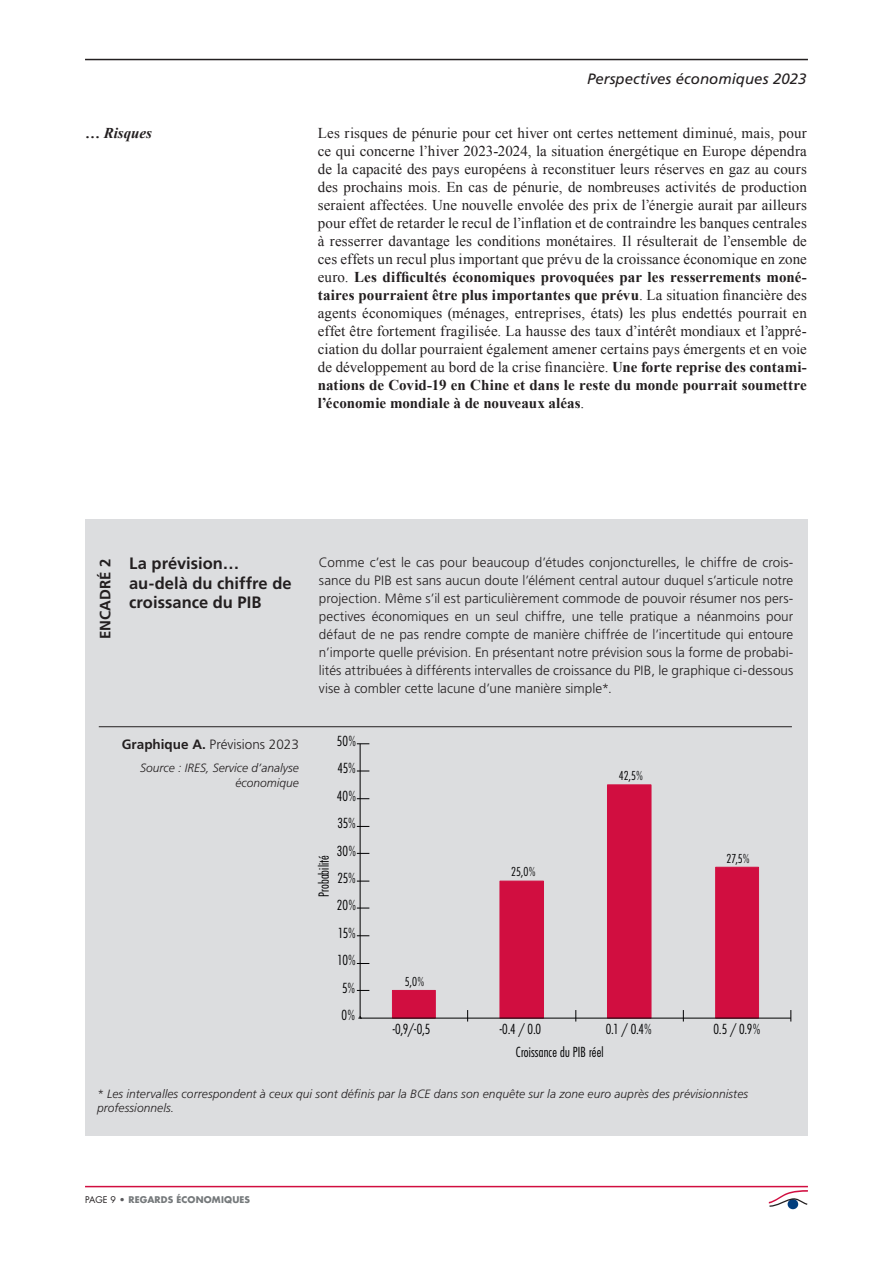
<style>
.page{position:relative;width:893px;height:1263px;background:#fff}
.page>*{position:absolute;margin:0;border:0;box-sizing:border-box;transform-origin:0 0}
.t1{font:700 16.5px/19.8px "Frutiger";color:#231f20}
.t2{font:15px/18px "Times New Roman";letter-spacing:.005em;color:#231f20;text-align:justify}
.t3{font:italic 15px "Frutiger";color:#231f20}
.t4{font:italic 700 15px "Times New Roman";color:#231f20}
.t5{font:700 15px "Frutiger";color:#231f20}
.t6{font:300 13.5px/18px "Frutiger";color:#231f20;text-align:justify}
.t7{font:300 condensed 13.5px "Futura";letter-spacing:.01em;color:#000001}
.t8{font:italic 300 12px/14.4px "Frutiger";letter-spacing:.005em;color:#231f20;text-align:right}
.t9{font:300 condensed 12px "Futura";color:#000001}
.t10{font:700 9px "Futura";letter-spacing:.02em;color:#75797b}
.s1{font-weight:700}
.s2{font-weight:400;color:#231f20}
.s3{color:#5a5a5d}
</style>
<div class="page">
<hr style="left:85px;top:59px;width:723px;height:1px;background:#231f20">
<hr style="left:85px;top:1186px;width:723px;height:1px;background:#d10e40">
<svg style="left:788px;top:1199px;width:10px;height:10px"></svg>
<svg style="left:769px;top:1190px;width:39px;height:17px"></svg>
<div style="left:85px;top:519px;width:723px;height:617px;background:#dcdddf"></div>
<hr style="left:99px;top:726px;width:693px;height:1px;background:#231f20">
<svg style="left:392px;top:784px;width:367px;height:234px"></svg>
<hr style="left:360px;top:744px;width:1px;height:274px;background:#000001">
<svg style="left:357px;top:935px;width:12px;height:1px"></svg>
<svg style="left:357px;top:908px;width:12px;height:1px"></svg>
<svg style="left:357px;top:881px;width:12px;height:1px"></svg>
<svg style="left:357px;top:798px;width:12px;height:1px"></svg>
<svg style="left:357px;top:771px;width:12px;height:1px"></svg>
<svg style="left:357px;top:743px;width:12px;height:1px"></svg>
<hr style="left:360px;top:1018px;width:431px;height:1px;background:#000001">
<p class="t4" style="left:85px;top:122px;width:69px">… Risques</p>
<p class="t3" style="left:587px;top:70px;width:221px">Perspectives économiques 2023</p>
<p class="t2" style="left:318px;top:124px;width:490px">Les risques de pénurie pour cet hiver ont certes nettement diminué, mais, pour ce qui concerne l’hiver 2023-2024, la situation énergétique en Europe dépendra de la capacité des pays européens à reconstituer leurs réserves en gaz au cours des prochains mois. En cas de pénurie, de nombreuses activités de production seraient affectées. Une nouvelle envolée des prix de l’énergie aurait par ailleurs pour effet de retarder le recul de l’inflation et de contraindre les banques centrales à resserrer davantage les conditions monétaires. Il résulterait de l’ensemble de ces effets un recul plus important que prévu de la croissance économique en zone euro. <span class="s1">Les difficultés économiques provoquées par les resserrements moné&shy;taires pourraient être plus importantes que prévu</span>. La situation financière des agents économiques (ménages, entreprises, états) les plus endettés pourrait en effet être fortement fragilisée. La hausse des taux d’intérêt mondiaux et l’appré&shy;ciation du dollar pourraient également amener certains pays émergents et en voie de développement au bord de la crise financière. <span class="s1">Une forte reprise des contami&shy;nations de Covid-19 en Chine et dans le reste du monde pourrait soumettre l’économie mondiale à de nouveaux aléas</span>.</p>
<p class="t5" style="left:96px;top:639px;width:82px;rotate:-90deg">ENCADRÉ 2</p>
<p class="t1" style="left:129px;top:553px;width:164px">La prévision… au-delà du chiffre de croissance du PIB</p>
<p class="t6" style="left:319px;top:553px;width:476px">Comme c’est le cas pour beaucoup d’études conjoncturelles, le chiffre de crois&shy;sance du PIB est sans aucun doute l’élément central autour duquel s’articule notre projection. Même s’il est particulièrement commode de pouvoir résumer nos pers&shy;pectives économiques en un seul chiffre, une telle pratique a néanmoins pour défaut de ne pas rendre compte de manière chiffrée de l’incertitude qui entoure n’importe quelle prévision. En présentant notre prévision sous la forme de probabi&shy;lités attribuées à différents intervalles de croissance du PIB, le graphique ci-dessous vise à combler cette lacune d’une manière simple*.</p>
<p class="t6" style="left:122px;top:736px;width:179px"><span class="s1">Graphique A.</span> Prévisions 2023</p>
<p class="t8" style="left:140px;top:761px;width:160px">Source : IRES, Service d’analyse économique</p>
<p class="t7" style="left:316px;top:897px;width:43px;rotate:-90deg">Probabilité</p>
<p class="t7" style="left:337px;top:733px;width:20px">50%</p>
<p class="t7" style="left:338px;top:760px;width:19px">45%</p>
<p class="t7" style="left:337px;top:788px;width:20px">40%</p>
<p class="t7" style="left:337px;top:815px;width:20px">35%</p>
<p class="t7" style="left:337px;top:843px;width:20px">30%</p>
<p class="t7" style="left:337px;top:870px;width:20px">25%</p>
<p class="t7" style="left:337px;top:897px;width:20px">20%</p>
<p class="t7" style="left:338px;top:925px;width:19px">15%</p>
<p class="t7" style="left:337px;top:952px;width:20px">10%</p>
<p class="t7" style="left:342px;top:980px;width:14px">5%</p>
<p class="t7" style="left:342px;top:1007px;width:15px">0%</p>
<p class="t9" style="left:405px;top:974px;width:21px">5,0%</p>
<p class="t9" style="left:511px;top:865px;width:26px">25,0%</p>
<p class="t9" style="left:619px;top:769px;width:25px">42,5%</p>
<p class="t9" style="left:727px;top:851px;width:24px">27,5%</p>
<p class="t7" style="left:393px;top:1021px;width:39px">-0,9/-0,5</p>
<p class="t7" style="left:500px;top:1021px;width:43px">-0.4 / 0.0</p>
<p class="t7" style="left:606px;top:1021px;width:47px">0.1 / 0.4%</p>
<p class="t7" style="left:713px;top:1021px;width:48px">0.5 / 0.9%</p>
<p class="t7" style="left:516px;top:1043px;width:89px">Croissance du PIB réel</p>
<p class="t8" style="left:97px;top:1086px;width:652px;text-align:left">* Les intervalles correspondent à ceux qui sont définis par la BCE dans son enquête sur la zone euro auprès des prévisionnistes professionnels.</p>
<p class="t10" style="left:85px;top:1194px;width:167px"><span class="s2">PAGE 9</span> <span class="s3">•</span> REGARDS ÉCONOMIQUES</p>
</div>
